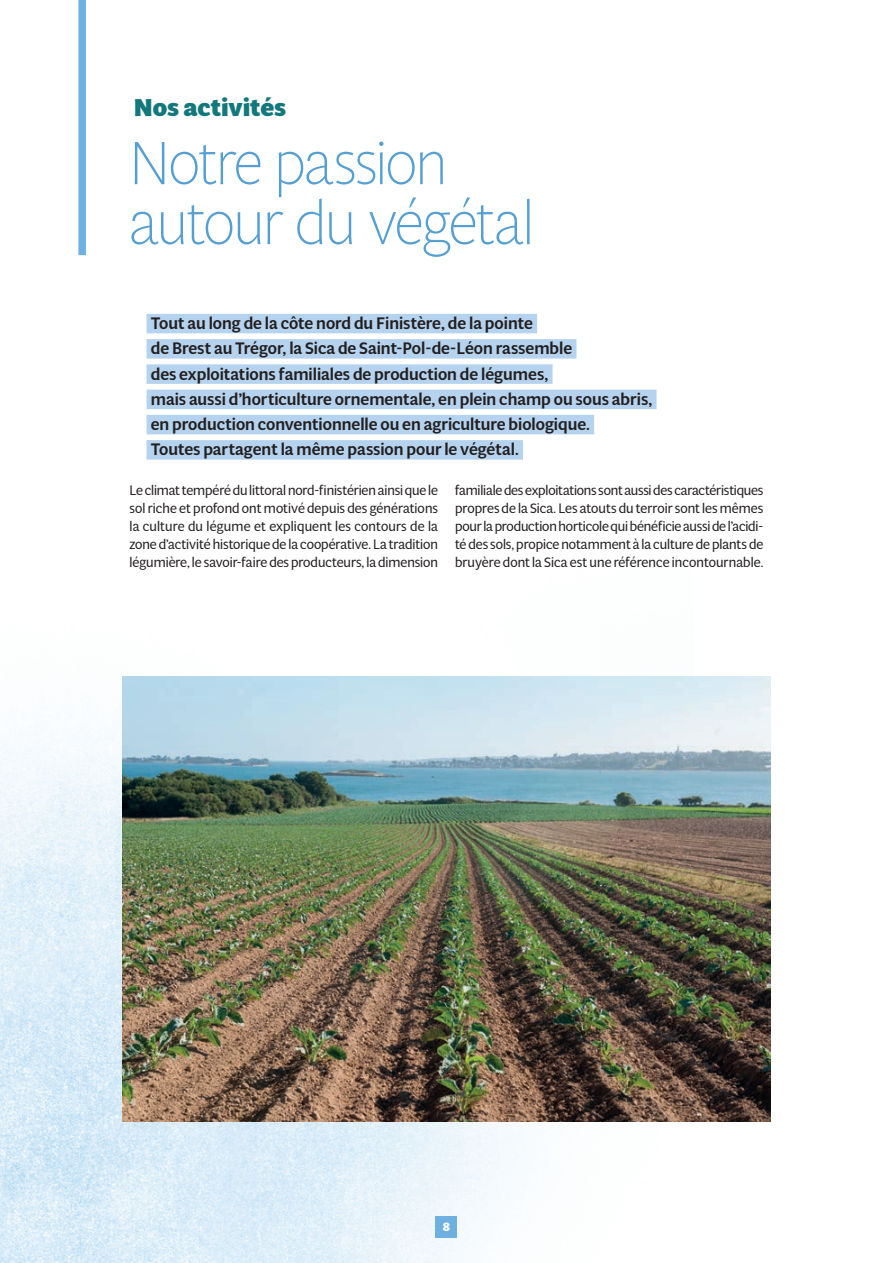
<style>
.page{position:relative;width:893px;height:1263px;background:#fff}
.page>*{position:absolute;margin:0;border:0;box-sizing:border-box;transform-origin:0 0}
.t1{font:300 60px/60px "Multi Display";letter-spacing:-.02em;color:#559fd2}
.t2{font:800 24px "Multi Display";color:#13787c}
.t3{font:500 16.5px/25.2px "Multi Display";color:#231f20}
.t4{font:13.5px/18px "Multi Display";color:#231f20;text-align:justify}
.t5{font:700 12px "Multi Display";color:#fff}
</style>
<div class="page">
<img style="left:0;top:716px;width:693px;height:547px">
<div style="left:147px;top:314px;width:390px;height:19px;background:#b5d3ee"></div>
<div style="left:147px;top:339px;width:429px;height:20px;background:#b5d3ee"></div>
<div style="left:147px;top:364px;width:406px;height:20px;background:#b5d3ee"></div>
<div style="left:147px;top:390px;width:509px;height:19px;background:#b5d3ee"></div>
<div style="left:147px;top:415px;width:447px;height:19px;background:#b5d3ee"></div>
<div style="left:147px;top:440px;width:376px;height:20px;background:#b5d3ee"></div>
<div style="left:78px;top:0;width:8px;height:255px;background:#6eb1e1"></div>
<img style="left:122px;top:676px;width:649px;height:445px">
<div style="left:436px;top:1216px;width:21px;height:21px;background:#6eb1e1"></div>
<h2 class="t2" style="left:134px;top:90px;width:154px">Nos activités</h2>
<h1 class="t1" style="left:130px;top:129px;width:406px">Notre passion autour du végétal</h1>
<p class="t3" style="left:151px;top:310px;width:503px">Tout au long de la côte nord du Finistère, de la pointe<br>de Brest au Trégor, la Sica de Saint-Pol-de-Léon rassemble<br>des exploitations familiales de production de légumes,<br>mais aussi d’horticulture ornementale, en plein champ ou sous abris, en production conventionnelle ou en agriculture biologique.<br>Toutes partagent la même passion pour le végétal.</p>
<p class="t4" style="left:130px;top:480px;width:310px">Le climat tempéré du littoral nord-finistérien ainsi que le sol riche et profond ont motivé depuis des générations la culture du légume et expliquent les contours de la zone d’activité historique de la coopérative. La tradition légumière, le savoir-faire des producteurs, la dimension</p>
<p class="t4" style="left:455px;top:480px;width:310px">familiale des exploitations sont aussi des caractéristiques propres de la Sica. Les atouts du terroir sont les mêmes pour la production horticole qui bénéficie aussi de l’acidi&shy;té des sols, propice notamment à la culture de plants de bruyère dont la Sica est une référence incontournable.</p>
<p class="t5" style="left:443px;top:1219px;width:9px">8</p>
</div>
